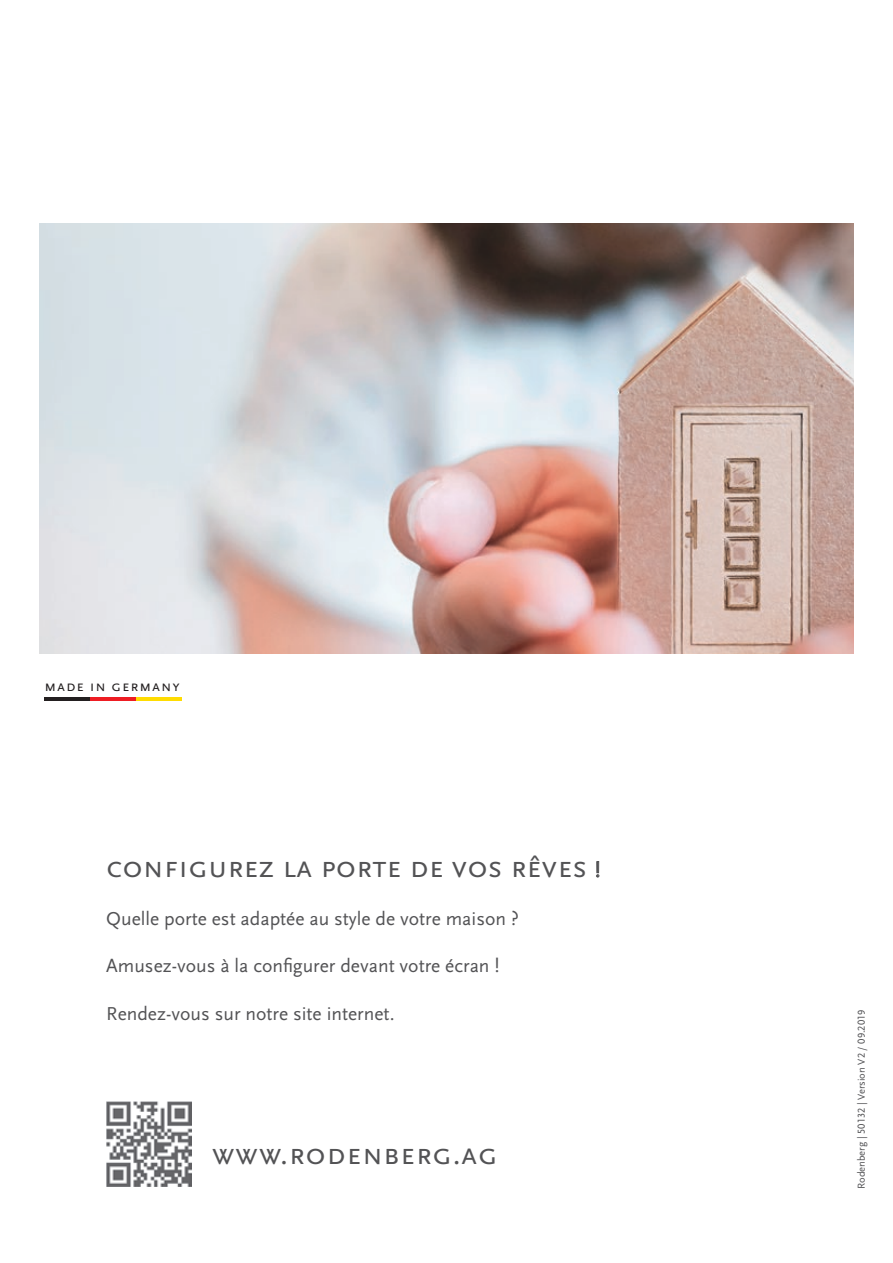
<style>
.page{position:relative;width:893px;height:1263px;background:#fff}
.page>*{position:absolute;margin:0;border:0;box-sizing:border-box;transform-origin:0 0}
.t1{font:31.5px "Scala Sans LF Caps";color:#535355}
.t2{font:31.5px "Scala Sans LF Caps";letter-spacing:.02em;color:#535355}
.t3{font:19.5px "Scala Sans LF";color:#535355}
.t4{font:15.6px "Scala Sans LF Caps";letter-spacing:.06em;color:#231f20}
.t5{font:10.5px "Scala Sans LF";color:#535355}
.s1{font-size:20.7px}
</style>
<div class="page">
<img style="left:39px;top:223px;width:815px;height:431px">
<hr style="left:44px;top:697px;width:46px;height:4px;background:#231f20">
<hr style="left:90px;top:697px;width:46px;height:4px;background:#ee1d23">
<hr style="left:136px;top:697px;width:46px;height:4px;background:#ffdc01">
<svg style="left:596px;top:861px;width:3px;height:16px"></svg>
<img style="left:106px;top:1102px;width:85px;height:85px">
<p class="t4" style="left:45px;top:677px;width:137px">made in germany</p>
<h1 class="t1" style="left:106px;top:849px;width:496px">configurez la porte de vos rêves <span class="s1">!</span></h1>
<p class="t3" style="left:106px;top:908px;width:414px">Quelle porte est adaptée au style de votre maison ?</p>
<p class="t3" style="left:106px;top:955px;width:395px">Amusez-vous à la configurer devant votre écran !</p>
<p class="t3" style="left:106px;top:1003px;width:290px">Rendez-vous sur notre site internet.</p>
<h1 class="t2" style="left:212px;top:1137px;width:288px">www.rodenberg.ag</h1>
<p class="t5" style="left:855px;top:1189px;width:181px;rotate:-90deg">Rodenberg | 50132 | Version V2 / 09.2019</p>
</div>
